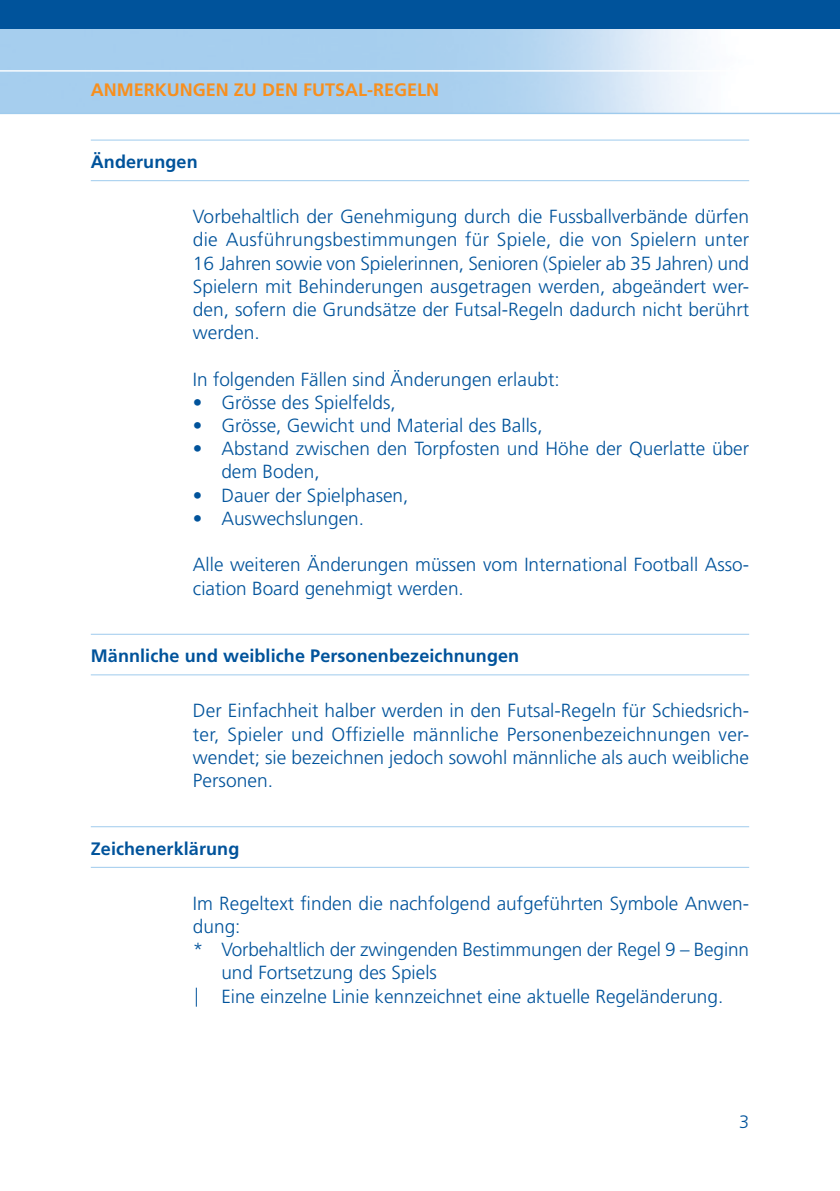
<style>
.page{position:relative;width:840px;height:1191px;background:#fff}
.page>*{position:absolute;margin:0;border:0;box-sizing:border-box;transform-origin:0 0}
.t1{font:300 19px/23.2px "Frutiger";color:#00539b;text-align:justify}
.t2{font:700 18px "Frutiger";letter-spacing:.005em;color:#00539b}
.t3{font:700 18px "Frutiger";color:#f78f1e}
.t4{font:300 18px "Frutiger";color:#00539b}
</style>
<div class="page">
<img style="left:0;top:28px;width:839px;height:85px">
<div style="left:0;top:0;width:839px;height:28px;background:#00539b"></div>
<hr style="left:0;top:70px;width:839px;height:2px;background:#fff">
<hr style="left:0;top:113px;width:839px;height:1px;background:#9fcbed">
<hr style="left:91px;top:140px;width:657px;height:1px;background:#9fcbed">
<hr style="left:91px;top:180px;width:657px;height:1px;background:#9fcbed">
<hr style="left:91px;top:634px;width:657px;height:1px;background:#9fcbed">
<hr style="left:91px;top:674px;width:657px;height:1px;background:#9fcbed">
<hr style="left:91px;top:826px;width:657px;height:1px;background:#9fcbed">
<hr style="left:91px;top:867px;width:657px;height:1px;background:#9fcbed">
<svg style="left:196px;top:987px;width:1px;height:19px"></svg>
<p class="t3" style="left:91px;top:82px;width:350px">ANMERKUNGEN ZU DEN FUTSAL-REGELN</p>
<p class="t2" style="left:91px;top:154px;width:108px">Änderungen</p>
<p class="t1" style="left:193px;top:206px;width:557px">Vorbehaltlich der Genehmigung durch die Fussballverbände dürfen die Ausführungsbestimmungen für Spiele, die von Spielern unter 16 Jahren sowie von Spielerinnen, Senioren (Spieler ab 35 Jahren) und Spielern mit Behinderungen ausgetragen werden, abgeändert wer&shy;den, sofern die Grundsätze der Futsal-Regeln dadurch nicht berührt werden.</p>
<p class="t1" style="left:193px;top:369px;width:368px">In folgenden Fällen sind Änderungen erlaubt:</p>
<p class="t1" style="left:193px;top:392px;width:204px">• Grösse des Spielfelds,</p>
<p class="t1" style="left:193px;top:415px;width:351px">• Grösse, Gewicht und Material des Balls,</p>
<p class="t1" style="left:221px;top:438px;width:529px;text-indent:-28px">• Abstand zwischen den Torpfosten und Höhe der Querlatte über dem Boden,</p>
<p class="t1" style="left:193px;top:485px;width:217px">• Dauer der Spielphasen,</p>
<p class="t1" style="left:193px;top:508px;width:172px">• Auswechslungen.</p>
<p class="t1" style="left:193px;top:554px;width:557px">Alle weiteren Änderungen müssen vom International Football Asso&shy;ciation Board genehmigt werden.</p>
<p class="t2" style="left:91px;top:648px;width:430px">Männliche und weibliche Personenbezeichnungen</p>
<p class="t1" style="left:193px;top:700px;width:557px">Der Einfachheit halber werden in den Futsal-Regeln für Schiedsrich&shy;ter, Spieler und Offizielle männliche Personenbezeichnungen ver&shy;wendet; sie bezeichnen jedoch sowohl männliche als auch weibliche Personen.</p>
<p class="t2" style="left:91px;top:841px;width:150px">Zeichenerklärung</p>
<p class="t1" style="left:193px;top:893px;width:557px">Im Regeltext finden die nachfolgend aufgeführten Symbole Anwen-</p>
<p class="t1" style="left:193px;top:916px;width:49px">dung:</p>
<p class="t1" style="left:193px;top:939px;width:557px">* Vorbehaltlich der zwingenden Bestimmungen der Regel 9 – Beginn</p>
<p class="t1" style="left:221px;top:962px;width:217px">und Fortsetzung des Spiels</p>
<p class="t1" style="left:221px;top:986px;width:503px">Eine einzelne Linie kennzeichnet eine aktuelle Regeländerung.</p>
<p class="t4" style="left:738px;top:1114px;width:12px">3</p>
</div>
